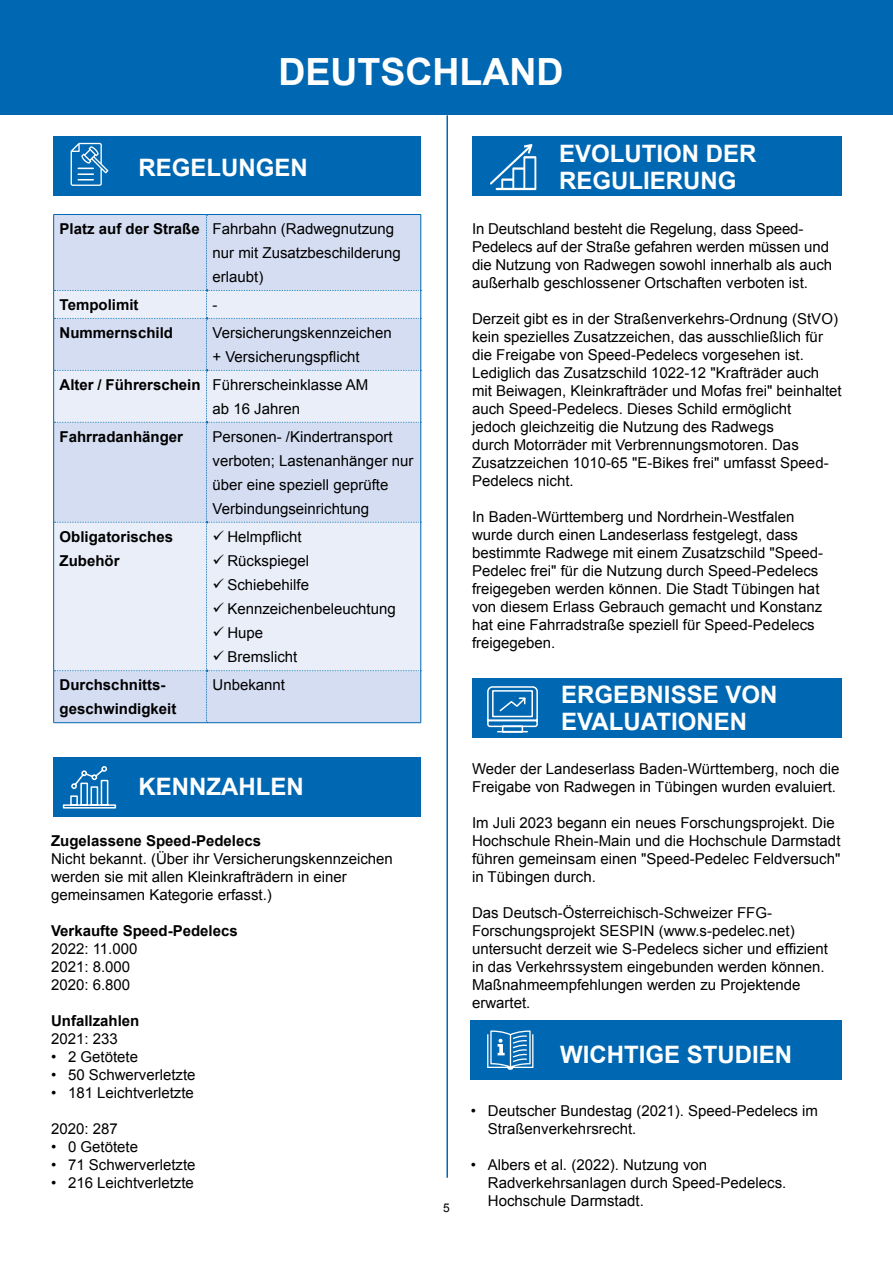
<style>
.page{position:relative;width:893px;height:1263px;background:#fff}
.page>*{position:absolute;margin:0;border:0;box-sizing:border-box;transform-origin:0 0}
.t1{font:700 37.5px "Arial";color:#fff}
.t2{font:700 24px/27px "Arial";color:#fff}
.t3{font:15px/18px "Arial";color:#000}
.t4{font:700 15px/24px "Arial";color:#000}
.t5{font:12px "Arial";color:#000}
.s1{font-weight:700}
</style>
<div class="page">
<div style="left:53px;top:137px;width:368px;height:59px;background:#0068b2"></div>
<div style="left:472px;top:137px;width:370px;height:59px;background:#0068b2"></div>
<hr style="left:446px;top:115px;width:2px;height:1063px;background:#0068b2">
<svg style="left:71px;top:143px;width:37px;height:43px"></svg>
<svg style="left:490px;top:144px;width:46px;height:46px"></svg>
<div style="left:0;top:0;width:893px;height:115px;background:#0068b2"></div>
<div style="left:53px;top:757px;width:368px;height:60px;background:#0068b2"></div>
<div style="left:471px;top:1020px;width:371px;height:60px;background:#0068b2"></div>
<div style="left:472px;top:678px;width:370px;height:60px;background:#0068b2"></div>
<hr style="left:53px;top:214px;width:154px;height:1px;background:#0068b2">
<hr style="left:207px;top:214px;width:214px;height:1px;background:#0068b2">
<svg style="left:53px;top:215px;width:369px;height:508px;background:#dce3f4"></svg>
<hr style="left:421px;top:318px;width:1px;height:52px;background:#0068b2">
<hr style="left:421px;top:370px;width:1px;height:52px;background:#0068b2">
<hr style="left:421px;top:422px;width:1px;height:100px;background:#0068b2">
<hr style="left:421px;top:522px;width:1px;height:149px;background:#0068b2">
<hr style="left:53px;top:671px;width:1px;height:51px;background:#0068b2">
<hr style="left:53px;top:722px;width:154px;height:1px;background:#0068b2">
<hr style="left:421px;top:671px;width:1px;height:51px;background:#0068b2">
<hr style="left:207px;top:722px;width:214px;height:1px;background:#0068b2">
<svg style="left:487px;top:1030px;width:46px;height:40px"></svg>
<svg style="left:62px;top:766px;width:55px;height:43px"></svg>
<svg style="left:487px;top:686px;width:51px;height:47px"></svg>
<h1 class="t1" style="left:278px;top:47px;width:287px">DEUTSCHLAND</h1>
<h2 class="t2" style="left:138px;top:155px;width:171px">REGELUNGEN</h2>
<p class="t3" style="left:213px;top:217px;width:190px;line-height:24px;text-indent:-153px"><span class="s1">Platz auf der Straße</span> Fahrbahn (Radwegnutzung nur mit Zusatzbeschilderung erlaubt)</p>
<p class="t4" style="left:60px;top:293px;width:80px">Tempolimit</p>
<p class="t3" style="left:213px;top:296px;width:6px">-</p>
<p class="t4" style="left:60px;top:321px;width:115px">Nummernschild</p>
<p class="t3" style="left:213px;top:321px;width:181px;line-height:24px">Versicherungskennzeichen + Versicherungspflicht</p>
<p class="t3" style="left:213px;top:373px;width:157px;line-height:24px;text-indent:-153px"><span class="s1">Alter / Führerschein</span> Führerscheinklasse AM ab 16 Jahren</p>
<p class="t4" style="left:60px;top:425px;width:125px">Fahrradanhänger</p>
<p class="t3" style="left:213px;top:425px;width:202px;line-height:24px">Personen- /Kindertransport verboten; Lastenanhänger nur über eine speziell geprüfte<br>Verbindungseinrichtung</p>
<p class="t4" style="left:60px;top:525px;width:115px">Obligatorisches<br>Zubehör</p>
<p class="t3" style="left:213px;top:528px;width:90px">✓ Helmpflicht</p>
<p class="t3" style="left:213px;top:552px;width:98px">✓ Rückspiegel</p>
<p class="t3" style="left:213px;top:576px;width:98px">✓ Schiebehilfe</p>
<p class="t3" style="left:213px;top:600px;width:185px">✓ Kennzeichenbeleuchtung</p>
<p class="t3" style="left:213px;top:624px;width:52px">✓ Hupe</p>
<p class="t3" style="left:213px;top:648px;width:86px">✓ Bremslicht</p>
<p class="t4" style="left:60px;top:673px;width:118px">Durchschnitts&shy;geschwindigkeit</p>
<p class="t3" style="left:213px;top:676px;width:74px">Unbekannt</p>
<h2 class="t2" style="left:138px;top:774px;width:167px">KENNZAHLEN</h2>
<p class="t4" style="left:51px;top:829px;width:212px">Zugelassene Speed-Pedelecs</p>
<p class="t3" style="left:51px;top:850px;width:343px">Nicht bekannt. (Über ihr Versicherungskennzeichen werden sie mit allen Kleinkrafträdern in einer gemeinsamen Kategorie erfasst.)</p>
<p class="t4" style="left:51px;top:919px;width:188px">Verkaufte Speed-Pedelecs</p>
<p class="t3" style="left:51px;top:940px;width:88px">2022: 11.000<br>2021: 8.000<br>2020: 6.800</p>
<p class="t4" style="left:51px;top:1009px;width:90px">Unfallzahlen</p>
<p class="t3" style="left:51px;top:1030px;width:68px">2021: 233</p>
<p class="t3" style="left:51px;top:1048px;width:89px">• 2 Getötete</p>
<p class="t3" style="left:51px;top:1066px;width:146px">• 50 Schwerverletzte</p>
<p class="t3" style="left:51px;top:1084px;width:144px">• 181 Leichtverletzte</p>
<p class="t3" style="left:51px;top:1120px;width:68px">2020: 287</p>
<p class="t3" style="left:51px;top:1138px;width:89px">• 0 Getötete</p>
<p class="t3" style="left:51px;top:1156px;width:146px">• 71 Schwerverletzte</p>
<p class="t3" style="left:51px;top:1174px;width:144px">• 216 Leichtverletzte</p>
<p class="t5" style="left:443px;top:1200px;width:8px">5</p>
<h2 class="t2" style="left:559px;top:140px;width:199px">EVOLUTION DER<br>REGULIERUNG</h2>
<p class="t3" style="left:472px;top:220px;width:362px">In Deutschland besteht die Regelung, dass Speed-Pedelecs auf der Straße gefahren werden müssen und die Nutzung von Radwegen sowohl innerhalb als auch außerhalb geschlossener Ortschaften verboten ist.</p>
<p class="t3" style="left:472px;top:310px;width:371px">Derzeit gibt es in der Straßenverkehrs-Ordnung (StVO) kein spezielles Zusatzzeichen, das ausschließlich für die Freigabe von Speed-Pedelecs vorgesehen ist.<br>Lediglich das Zusatzschild 1022-12 "Krafträder auch mit Beiwagen, Kleinkrafträder und Mofas frei" beinhaltet auch Speed-Pedelecs. Dieses Schild ermöglicht<br>jedoch gleichzeitig die Nutzung des Radwegs<br>durch Motorräder mit Verbrennungsmotoren. Das Zusatzzeichen 1010-65 "E-Bikes frei" umfasst Speed-Pedelecs nicht.</p>
<p class="t3" style="left:472px;top:508px;width:353px">In Baden-Württemberg und Nordrhein-Westfalen wurde durch einen Landeserlass festgelegt, dass bestimmte Radwege mit einem Zusatzschild "Speed-Pedelec frei" für die Nutzung durch Speed-Pedelecs freigegeben werden können. Die Stadt Tübingen hat von diesem Erlass Gebrauch gemacht und Konstanz hat eine Fahrradstraße speziell für Speed-Pedelecs freigegeben.</p>
<h2 class="t2" style="left:561px;top:682px;width:218px">ERGEBNISSE VON<br>EVALUATIONEN</h2>
<p class="t3" style="left:472px;top:760px;width:369px">Weder der Landeserlass Baden-Württemberg, noch die<br>Freigabe von Radwegen in Tübingen wurden evaluiert.</p>
<p class="t3" style="left:472px;top:814px;width:370px">Im Juli 2023 begann ein neues Forschungsprojekt. Die Hochschule Rhein-Main und die Hochschule Darmstadt führen gemeinsam einen "Speed-Pedelec Feldversuch" in Tübingen durch.</p>
<p class="t3" style="left:472px;top:904px;width:357px">Das Deutsch-Österreichisch-Schweizer FFG-Forschungsprojekt SESPIN (www.s-pedelec.net) untersucht derzeit wie S-Pedelecs sicher und effizient in das Verkehrssystem eingebunden werden können.<br>Maßnahmeempfehlungen werden zu Projektende erwartet.</p>
<h2 class="t2" style="left:560px;top:1042px;width:234px">WICHTIGE STUDIEN</h2>
<p class="t3" style="left:488px;top:1102px;width:332px;text-indent:-17px">• Deutscher Bundestag (2021). Speed-Pedelecs im<br>Straßenverkehrsrecht.</p>
<p class="t3" style="left:488px;top:1156px;width:300px;text-indent:-17px">• Albers et al. (2022). Nutzung von<br>Radverkehrsanlagen durch Speed-Pedelecs.<br>Hochschule Darmstadt.</p>
</div>
